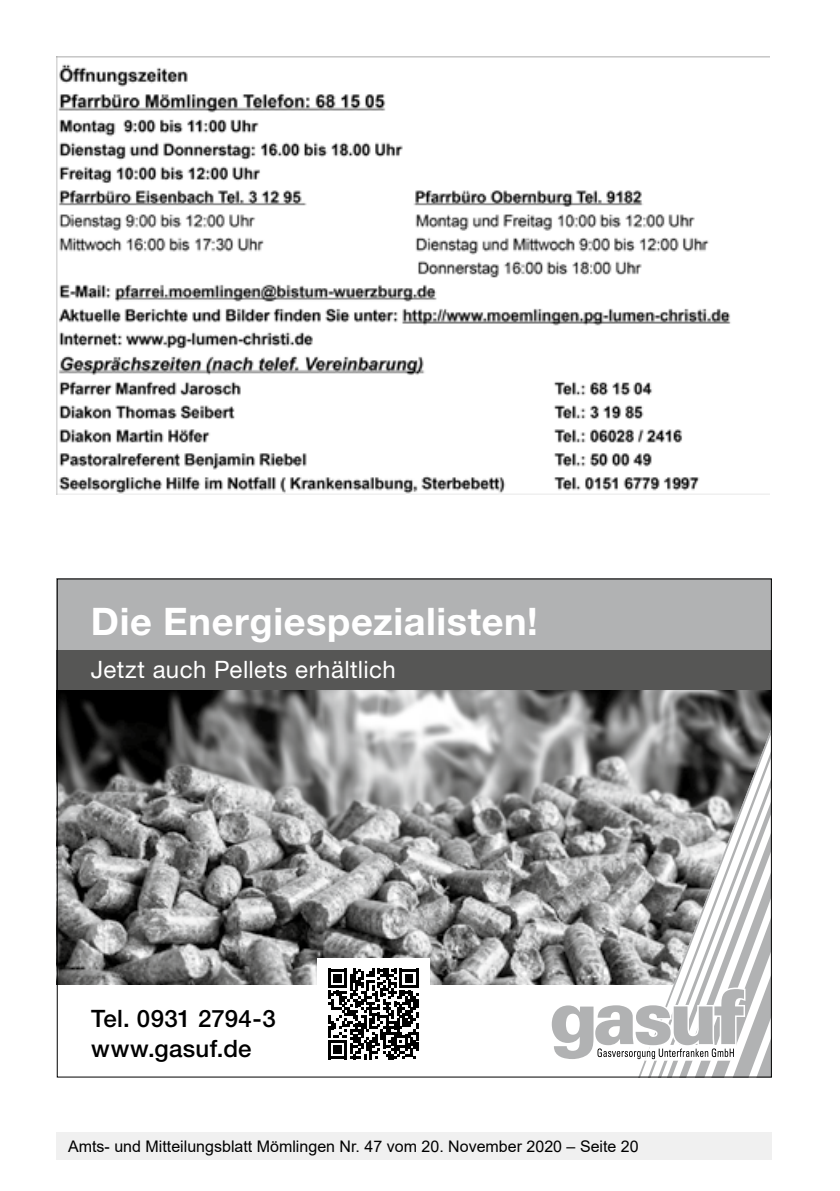
<style>
.page{position:relative;width:840px;height:1191px;background:#fff}
.page>*{position:absolute;margin:0;border:0;box-sizing:border-box;transform-origin:0 0}
.t1{font:700 38px "Helvetica Neue";letter-spacing:.015em;color:#fff}
.t2{font:24px "Helvetica Neue";letter-spacing:.015em;color:#fff}
.t3{font:500 24px/30px "Helvetica Neue";letter-spacing:.01em;color:#000}
.t4{font:16px "Arial";color:#000}
</style>
<div class="page">
<div style="left:57px;top:1132px;width:714px;height:27px;background:#f0f0f0"></div>
<img style="left:59px;top:690px;width:543px;height:294px">
<div style="left:57px;top:578px;width:714px;height:82px;background:#b1b2b3"></div>
<div style="left:57px;top:650px;width:714px;height:40px;background:#565655"></div>
<svg style="left:602px;top:690px;width:167px;height:68px;background:#6f706f"></svg>
<svg style="left:548px;top:758px;width:221px;height:317px"></svg>
<div style="left:317px;top:957px;width:112px;height:113px;background:#fff"></div>
<svg style="left:328px;top:968px;width:90px;height:91px"></svg>
<img style="left:57px;top:57px;width:711px;height:438px">
<h1 class="t1" style="left:91px;top:598px;width:448px">Die Energiespezialisten!</h1>
<h2 class="t2" style="left:91px;top:655px;width:306px">Jetzt auch Pellets erhältlich</h2>
<h2 class="t3" style="left:91px;top:1003px;width:186px">Tel. 0931 2794-3 www.gasuf.de</h2>
<p class="t4" style="left:68px;top:1135px;width:572px">Amts- und Mitteilungsblatt Mömlingen Nr. 47 vom 20. November 2020 – Seite 20</p>
</div>
